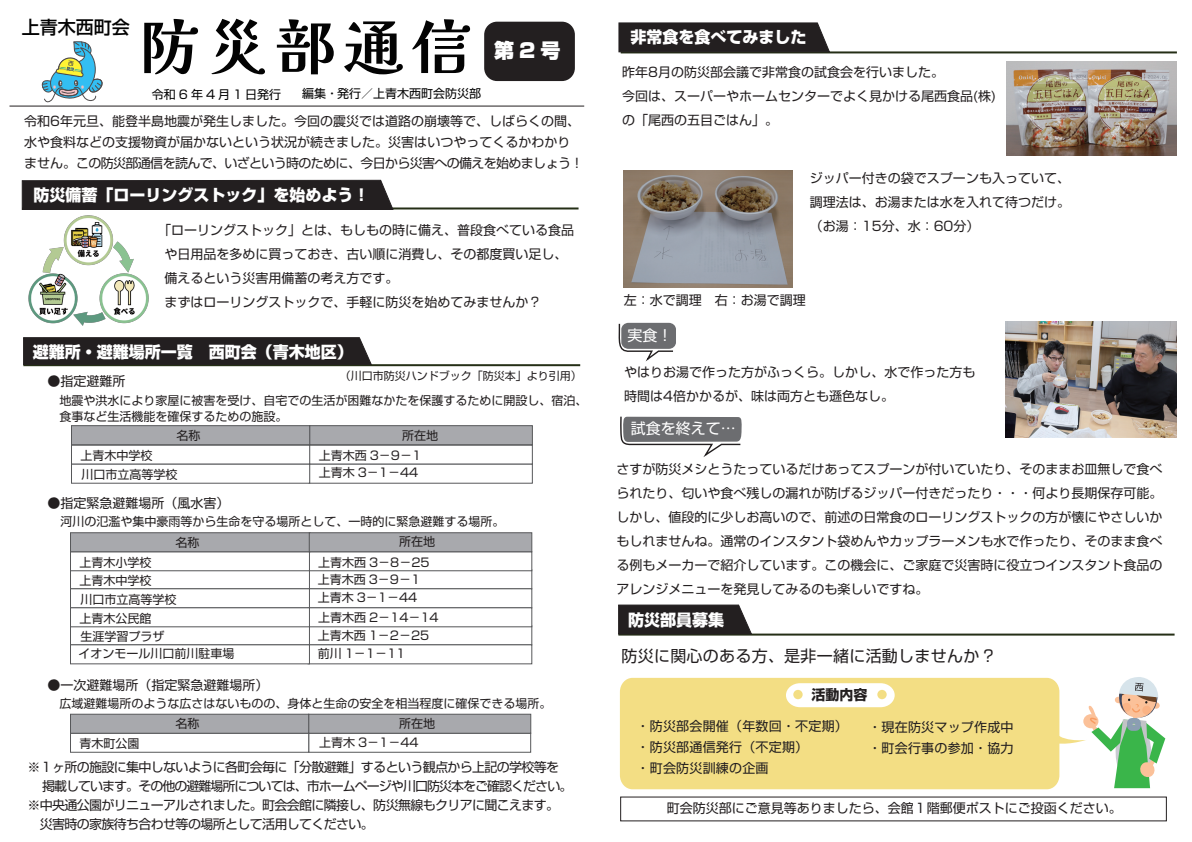
<style>
.page{position:relative;width:1192px;height:842px;background:#fff}
.page>*{position:absolute;margin:0;border:0;box-sizing:border-box;transform-origin:0 0}
.t1{font:700 60px "Kaisei Opti";letter-spacing:.145em;color:#030303}
.t2{font:900 20px "Shin Go Pro";color:#fff}
.t3{font:500 18px "Shin Go Pro";color:#030303}
.t4{font:800 16px "Shin Go Pro";color:#fff}
.t5{font:16px "Shin Go Pro";letter-spacing:.015em;color:#231f20}
.t6{font:15px "Shin Go Pro";color:#fff}
.t7{font:700 14px "Shin Go Pro";color:#231f20}
.t8{font:13px/24px "Shin Go Pro";color:#231f20}
.t9{font:13px "Shin Go Pro";letter-spacing:-.05em;color:#231f20}
.t10{font:13px "Shin Go Pro";letter-spacing:-.075em;color:#231f20}
.t11{font:12px/18px "Shin Go Pro";color:#231f20}
.t12{font:12px "Shin Go Pro";color:#030303}
.t13{font:12px "Shin Go Pro";letter-spacing:.25em;color:#030303}
.t14{font:11px "Shin Go Pro";color:#231f20}
</style>
<div class="page">
<div style="left:620px;top:677px;width:432px;height:112px;background:#f3de84"></div>
<div style="left:621px;top:323px;width:55px;height:26px;background:#6c6d70;border-radius:7px"></div>
<div style="left:309px;top:445px;width:223px;height:19px;background:#fff;border:1px solid #57585a"></div>
<div style="left:309px;top:464px;width:223px;height:19px;background:#fff;border:1px solid #57585a"></div>
<div style="left:309px;top:425px;width:223px;height:20px;background:#a8a9ad;border:1px solid #57585a"></div>
<div style="left:71px;top:445px;width:239px;height:19px;background:#fff;border:1px solid #57585a"></div>
<div style="left:71px;top:464px;width:239px;height:19px;background:#fff;border:1px solid #57585a"></div>
<div style="left:71px;top:425px;width:239px;height:20px;background:#a8a9ad;border:1px solid #57585a"></div>
<div style="left:484px;top:22px;width:91px;height:59px;background:#231f20;border-radius:13px"></div>
<hr style="left:10px;top:105px;width:574px;height:1px;background:#231f20">
<hr style="left:22px;top:207px;width:556px;height:2px;background:#252f16">
<hr style="left:23px;top:364px;width:557px;height:2px;background:#252f16">
<div style="left:22px;top:180px;width:371px;height:30px;background:#231f20"></div>
<div style="left:23px;top:337px;width:349px;height:28px;background:#231f20"></div>
<svg style="left:41px;top:41px;width:62px;height:61px"></svg>
<img style="left:21px;top:207px;width:151px;height:119px">
<hr style="left:620px;top:51px;width:556px;height:2px;background:#252f16">
<div style="left:618px;top:22px;width:212px;height:30px;background:#231f20"></div>
<hr style="left:618px;top:633px;width:556px;height:2px;background:#252f16">
<svg style="left:618px;top:604px;width:134px;height:30px"></svg>
<div style="left:308px;top:588px;width:224px;height:20px;background:#fff;border:1px solid #57585a"></div>
<div style="left:308px;top:551px;width:224px;height:20px;background:#fff;border:1px solid #57585a"></div>
<div style="left:70px;top:588px;width:240px;height:20px;background:#fff;border:1px solid #57585a"></div>
<div style="left:70px;top:551px;width:240px;height:20px;background:#fff;border:1px solid #57585a"></div>
<div style="left:70px;top:532px;width:240px;height:20px;background:#a8a9ad;border:1px solid #57585a"></div>
<div style="left:308px;top:644px;width:224px;height:20px;background:#fff;border:1px solid #57585a"></div>
<div style="left:308px;top:607px;width:224px;height:20px;background:#fff;border:1px solid #57585a"></div>
<div style="left:70px;top:644px;width:240px;height:20px;background:#fff;border:1px solid #57585a"></div>
<div style="left:70px;top:607px;width:240px;height:20px;background:#fff;border:1px solid #57585a"></div>
<div style="left:309px;top:532px;width:223px;height:20px;background:#a8a9ad;border:1px solid #57585a"></div>
<div style="left:308px;top:732px;width:223px;height:20px;background:#fff;border:1px solid #57585a"></div>
<div style="left:308px;top:713px;width:223px;height:20px;background:#a8a9ad;border:1px solid #57585a"></div>
<div style="left:70px;top:732px;width:239px;height:20px;background:#fff;border:1px solid #57585a"></div>
<div style="left:70px;top:713px;width:239px;height:20px;background:#a8a9ad;border:1px solid #57585a"></div>
<svg style="left:620px;top:416px;width:122px;height:41px"></svg>
<svg style="left:618px;top:322px;width:56px;height:40px"></svg>
<svg style="left:786px;top:683px;width:108px;height:24px"></svg>
<div style="left:793px;top:689px;width:9px;height:10px;background:#f3de84;border-radius:50%"></div>
<div style="left:877px;top:689px;width:9px;height:10px;background:#f3de84;border-radius:50%"></div>
<svg style="left:1038px;top:677px;width:127px;height:111px"></svg>
<img style="left:623px;top:171px;width:169px;height:116px">
<img style="left:1005px;top:321px;width:171px;height:116px">
<img style="left:1006px;top:61px;width:170px;height:94px">
<h3 class="t3" style="left:22px;top:12px;width:109px">上青木西町会</h3>
<h1 class="t1" style="left:139px;top:12px;width:333px">防災部通信</h1>
<h2 class="t2" style="left:494px;top:34px;width:68px">第2号</h2>
<p class="t13" style="left:152px;top:84px;width:131px">令和6年4月1日発行</p>
<p class="t12" style="left:302px;top:84px;width:180px">編集・発行／上青木西町会防災部</p>
<p class="t8" style="left:24px;top:109px;width:561px;line-height:21px">令和6年元旦、能登半島地震が発生しました。今回の震災では道路の崩壊等で、しばらくの間、水や食料などの支援物資が届かないという状況が続きました。災害はいつやってくるかわかりません。この防災部通信を読んで、いざという時のために、今日から災害への備えを始めましょう！</p>
<p class="t4" style="left:34px;top:182px;width:338px">防災備蓄「ローリングストック」を始めよう！</p>
<p class="t8" style="left:164px;top:217px;width:411px;text-indent:-6px">「ローリングストック」とは、もしもの時に備え、普段食べている食品や日用品を多めに買っておき、古い順に消費し、その都度買い足し、備えるという災害用備蓄の考え方です。<br>まずはローリングストックで、手軽に防災を始めてみませんか？</p>
<p class="t4" style="left:33px;top:339px;width:321px">避難所・避難場所一覧　西町会（青木地区）</p>
<p class="t14" style="left:340px;top:366px;width:243px">（川口市防災ハンドブック「防災本」より引用）</p>
<p class="t8" style="left:47px;top:368px;width:80px">●指定避難所</p>
<p class="t11" style="left:47px;top:390px;width:541px;line-height:16px">　地震や洪水により家屋に被害を受け、自宅での生活が困難なかたを保護するために開設し、宿泊、　食事など生活機能を確保するための施設。</p>
<p class="t11" style="left:80px;top:444px;width:98px;line-height:19.1px">上青木中学校<br>川口市立高等学校</p>
<p class="t11" style="left:177px;top:425px;width:25px">名称</p>
<p class="t11" style="left:402px;top:425px;width:37px">所在地</p>
<p class="t11" style="left:319px;top:445px;width:104px;line-height:17.3px">上青木西 3－9－1上青木 3－1－44</p>
<p class="t8" style="left:47px;top:489px;width:184px">●指定緊急避難場所（風水害）</p>
<p class="t11" style="left:60px;top:511px;width:445px">河川の氾濫や集中豪雨等から生命を守る場所として、一時的に緊急避難する場所。</p>
<p class="t11" style="left:175px;top:532px;width:25px">名称</p>
<p class="t11" style="left:399px;top:531px;width:37px">所在地</p>
<p class="t11" style="left:79px;top:551px;width:73px">上青木小学校上青木中学校</p>
<p class="t11" style="left:80px;top:588px;width:97px">川口市立高等学校</p>
<p class="t11" style="left:78px;top:607px;width:157px">上青木公民館<br>生涯学習プラザ<br>イオンモール川口前川駐車場</p>
<p class="t11" style="left:318px;top:551px;width:113px;line-height:17.5px">上青木西 3－8－25上青木西 3－9－1上青木 3－1－44</p>
<p class="t11" style="left:318px;top:607px;width:122px">上青木西 2－14－14上青木西 1－2－25前川 1－1－11</p>
<p class="t8" style="left:47px;top:671px;width:222px">●一次避難場所（指定緊急避難場所）</p>
<p class="t11" style="left:47px;top:692px;width:505px">　広域避難場所のような広さはないものの、身体と生命の安全を相当程度に確保できる場所。</p>
<p class="t11" style="left:79px;top:733px;width:61px">青木町公園</p>
<p class="t11" style="left:176px;top:713px;width:25px">名称</p>
<p class="t11" style="left:399px;top:712px;width:37px">所在地</p>
<p class="t11" style="left:319px;top:732px;width:101px">上青木 3－1－44</p>
<p class="t9" style="left:27px;top:756px;width:533px">※１ヶ所の施設に集中しないように各町会毎に「分散避難」するという観点から上記の学校等を</p>
<p class="t10" style="left:42px;top:775px;width:532px">掲載しています。その他の避難場所については、市ホームページや川口防災本をご確認ください。</p>
<p class="t9" style="left:27px;top:794px;width:533px">※中央通公園がリニューアルされました。町会会館に隣接し、防災無線もクリアに聞こえます。</p>
<p class="t9" style="left:27px;top:813px;width:348px">　災害時の家族待ち合わせ等の場所として活用してください。</p>
<p class="t4" style="left:630px;top:25px;width:177px">非常食を食べてみました</p>
<p class="t8" style="left:622px;top:59px;width:375px">昨年8月の防災部会議で非常食の試食会を行いました。<br>今回は、スーパーやホームセンターでよく見かける尾西食品(株)の「尾西の五目ごはん」。</p>
<p class="t8" style="left:810px;top:165px;width:261px;text-align:justify">ジッパー付きの袋でスプーンも入っていて、調理法は、お湯または水を入れて待つだけ。（お湯：15分、水：60分）</p>
<p class="t8" style="left:623px;top:286px;width:183px">左：水で調理 右：お湯で調理</p>
<p class="t6" style="left:627px;top:323px;width:46px">実食！</p>
<p class="t8" style="left:624px;top:358px;width:352px">やはりお湯で作った方がふっくら。しかし、水で作った方も時間は4倍かかるが、味は両方とも遜色なし。</p>
<p class="t6" style="left:630px;top:416px;width:106px">試食を終えて…</p>
<p class="t8" style="left:616px;top:455px;width:547px;text-align:justify">さすが防災メシとうたっているだけあってスプーンが付いていたり、そのままお皿無しで食べられたり、匂いや食べ残しの漏れが防げるジッパー付きだったり・・・何より長期保存可能。しかし、値段的に少しお高いので、前述の日常食のローリングストックの方が懐にやさしいかもしれませんね。通常のインスタント袋めんやカップラーメンも水で作ったり、そのまま食べる例もメーカーで紹介しています。この機会に、ご家庭で災害時に役立つインスタント食品のアレンジメニューを発見してみるのも楽しいですね。</p>
<p class="t4" style="left:628px;top:606px;width:97px">防災部員募集</p>
<p class="t5" style="left:621px;top:643px;width:374px">防災に関心のある方、是非一緒に活動しませんか ?</p>
<p class="t7" style="left:811px;top:683px;width:57px">活動内容</p>
<p class="t8" style="left:636px;top:714px;width:220px;line-height:21px">・防災部会開催（年数回・不定期）　・防災部通信発行（不定期）<br>・町会防災訓練の企画</p>
<p class="t8" style="left:868px;top:714px;width:147px;line-height:21px">・現在防災マップ作成中・町会行事の参加・協力</p>
<p class="t8" style="left:667px;top:794px;width:456px">町会防災部にご意見等ありましたら、会館１階郵便ポストにご投函ください。</p>
</div>
